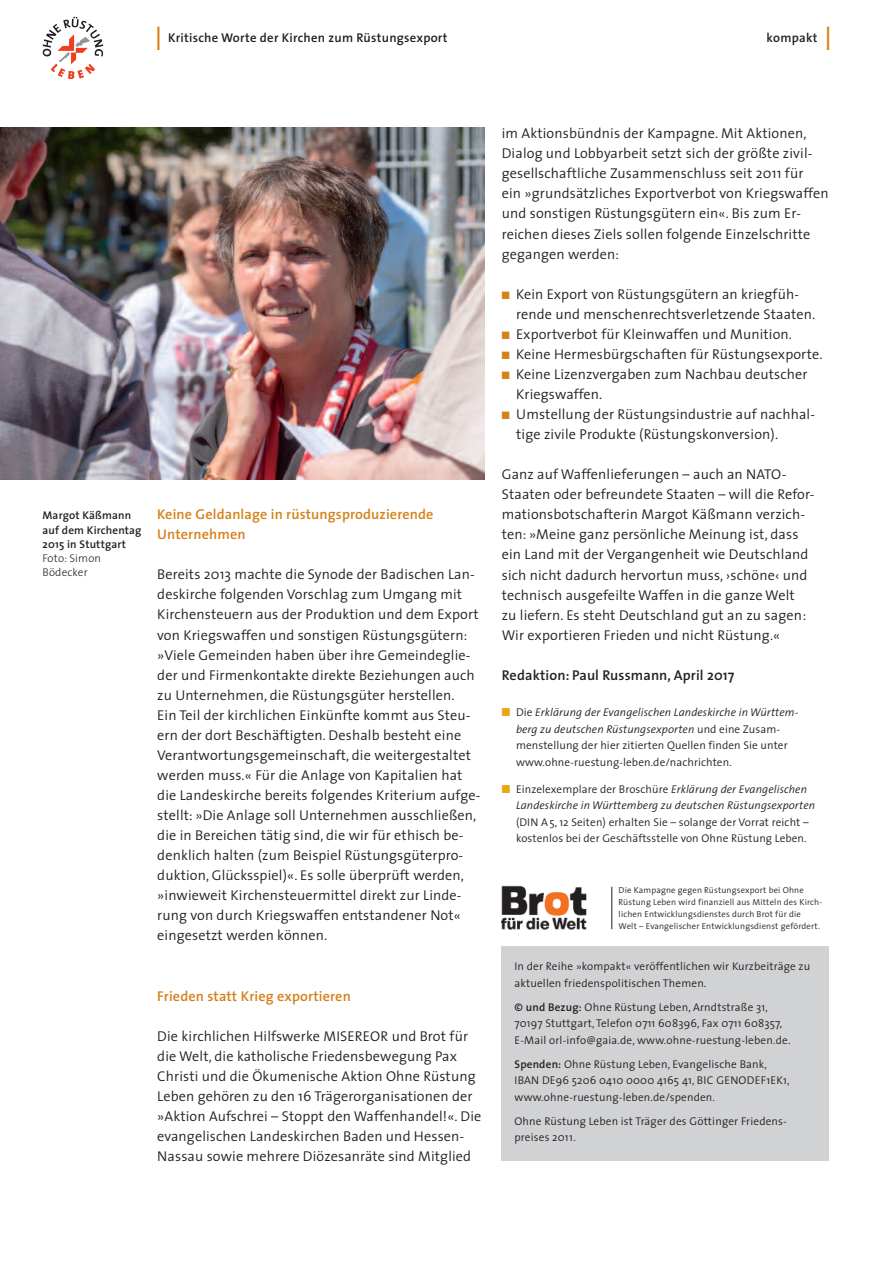
<style>
.page{position:relative;width:893px;height:1263px;background:#fff}
.page>*{position:absolute;margin:0;border:0;box-sizing:border-box;transform-origin:0 0}
.t1{font:300 31.95px "The Sans";color:#d58018}
.t2{font:300 14.25px/20.1px "The Sans";letter-spacing:.01em;color:#231f20}
.t3{font:600 14.25px/20.1px "The Sans";letter-spacing:.01em;color:#d58018}
.t4{font:600 14.25px "The Sans";letter-spacing:.01em;color:#231f20}
.t5{font:600 12.75px "The Sans";letter-spacing:.02em;color:#231f20}
.t6{font:300 11.25px/16.5px "The Sans";letter-spacing:.015em;color:#231f20}
.t7{font:italic 300 11.25px/16.5px "The Sans";letter-spacing:.01em;color:#231f20}
.t8{font:600 11.25px/14.2px "The Sans";letter-spacing:.015em;color:#231f20}
.t9{font:300 11.25px/14.2px "The Sans";letter-spacing:.015em;color:#231f20}
.t10{font:300 8.7px/12.1px "The Sans";letter-spacing:.02em;color:#231f20}
.s1{font-family:"Katalogziffern Negativ BQ";font-weight:400;font-size:10.5px;color:#d58018}
.s2{font-family:"Katalogziffern Negativ BQ";font-weight:400;color:#e6a810}
.s3{font-style:italic}
.s4{font-family:"Katalogziffern Negativ BQ";font-weight:400;font-style:normal;color:#e6a810}
.s5{font-style:normal}
.s6{font-weight:600}
</style>
<div class="page">
<svg style="left:43px;top:17px;width:60px;height:62px"></svg>
<div style="left:502px;top:947px;width:327px;height:214px;background:#d1d2d4"></div>
<img style="left:501px;top:885px;width:85px;height:45px">
<hr style="left:611px;top:887px;width:1px;height:42px;background:#231f20">
<img style="left:0;top:128px;width:485px;height:351px">
<h1 class="t1" style="left:155px;top:27px;width:10px">l</h1>
<p class="t5" style="left:168px;top:33px;width:281px">Kritische Worte der Kirchen zum Rüstungsexport</p>
<p class="t5" style="left:767px;top:33px;width:52px">kompakt</p>
<h1 class="t1" style="left:824px;top:27px;width:10px">l</h1>
<p class="t8" style="left:43px;top:509px;width:101px">Margot Käßmann auf dem Kirchentag<br>2015 in Stuttgart</p>
<p class="t9" style="left:43px;top:552px;width:60px">Foto: Simon<br>Bödecker</p>
<p class="t3" style="left:157px;top:506px;width:278px">Keine Geldanlage in rüstungsproduzierende<br>Unternehmen</p>
<p class="t2" style="left:157px;top:566px;width:325px">Bereits 2013 machte die Synode der Badischen Lan&shy;deskirche folgenden Vorschlag zum Umgang mit Kirchensteuern aus der Produktion und dem Export von Kriegswaffen und sonstigen Rüstungsgütern: »Viele Gemeinden haben über ihre Gemeindeglie&shy;der und Firmenkontakte direkte Beziehungen auch zu Unternehmen, die Rüstungsgüter herstellen.<br>Ein Teil der kirchlichen Einkünfte kommt aus Steu&shy;ern der dort Beschäftigten. Deshalb besteht eine Verantwortungsgemeinschaft, die weitergestaltet werden muss.« Für die Anlage von Kapitalien hat die Landeskirche bereits folgendes Kriterium aufge&shy;stellt: »Die Anlage soll Unternehmen ausschließen, die in Bereichen tätig sind, die wir für ethisch be&shy;denklich halten (zum Beispiel Rüstungsgüterpro&shy;duktion, Glücksspiel)«. Es solle überprüft werden, »inwieweit Kirchensteuermittel direkt zur Linde&shy;rung von durch Kriegswaffen entstandener Not« eingesetzt werden können.</p>
<p class="t3" style="left:157px;top:987px;width:195px">Frieden statt Krieg exportieren</p>
<p class="t2" style="left:157px;top:1027px;width:326px">Die kirchlichen Hilfswerke MISEREOR und Brot für die Welt, die katholische Friedensbewegung Pax Christi und die Ökumenische Aktion Ohne Rüstung Leben gehören zu den 16 Trägerorganisationen der »Aktion Aufschrei – Stoppt den Waffenhandel!«. Die evangelischen Landeskirchen Baden und Hessen-Nassau sowie mehrere Diözesanräte sind Mitglied</p>
<p class="t2" style="left:502px;top:125px;width:328px">im Aktionsbündnis der Kampagne. Mit Aktionen, Dialog und Lobbyarbeit setzt sich der größte zivil&shy;gesellschaftliche Zusammenschluss seit 2011 für<br>ein »grundsätzliches Exportverbot von Kriegswaffen und sonstigen Rüstungsgütern ein«. Bis zum Er&shy;reichen dieses Ziels sollen folgende Einzelschritte gegangen werden:</p>
<p class="t2" style="left:502px;top:286px;width:299px"><span class="s1">∂</span> Kein Export von Rüstungsgütern an kriegfüh-</p>
<p class="t2" style="left:516px;top:306px;width:301px">rende und menschenrechtsverletzende Staaten.</p>
<p class="t2" style="left:502px;top:326px;width:292px"><span class="s1">∂</span> Exportverbot für Kleinwaffen und Munition.</p>
<p class="t2" style="left:502px;top:346px;width:322px"><span class="s1">∂</span> Keine Hermesbürgschaften für Rüstungsexporte.</p>
<p class="t2" style="left:502px;top:366px;width:307px"><span class="s1">∂</span> Keine Lizenzvergaben zum Nachbau deutscher</p>
<p class="t2" style="left:516px;top:386px;width:88px">Kriegswaffen.</p>
<p class="t2" style="left:502px;top:406px;width:315px"><span class="s1">∂</span> Umstellung der Rüstungsindustrie auf nachhal-</p>
<p class="t2" style="left:516px;top:426px;width:263px">tige zivile Produkte (Rüstungskonversion).</p>
<p class="t2" style="left:502px;top:466px;width:314px">Ganz auf Waffenlieferungen – auch an NATO-Staaten oder befreundete Staaten – will die Refor&shy;mationsbotschafterin Margot Käßmann verzich&shy;ten: »Meine ganz persönliche Meinung ist, dass ein Land mit der Vergangenheit wie Deutschland sich nicht dadurch hervortun muss, ›schöne‹ und technisch ausgefeilte Waffen in die ganze Welt<br>zu liefern. Es steht Deutschland gut an zu sagen:<br>Wir exportieren Frieden und nicht Rüstung.«</p>
<p class="t4" style="left:502px;top:669px;width:234px">Redaktion: Paul Russmann, April 2017</p>
<p class="t6" style="left:516px;top:706px;width:284px;text-indent:-14px"><span class="s2">∂</span> Die <span class="s3">Erklärung der Evangelischen Landeskirche in Württem&shy;berg zu deutschen Rüstungsexporten</span> und eine Zusam&shy;menstellung der hier zitierten Quellen finden Sie unter www.ohne-ruestung-leben.de/nachrichten.</p>
<p class="t7" style="left:516px;top:782px;width:301px;text-indent:-14px"><span class="s4">∂</span> <span class="s5">Einzelexemplare der Broschüre</span> Erklärung der Evangelischen<br>Landeskirche in Württemberg zu deutschen Rüstungsexporten</p>
<p class="t6" style="left:516px;top:815px;width:294px">(DIN A5, 12 Seiten) erhalten Sie – solange der Vorrat reicht – kostenlos bei der Geschäftsstelle von Ohne Rüstung Leben.</p>
<p class="t10" style="left:619px;top:884px;width:205px">Die Kampagne gegen Rüstungsexport bei Ohne Rüstung Leben wird finanziell aus Mitteln des Kirch&shy;lichen Entwicklungsdienstes durch Brot für die<br>Welt – Evangelischer Entwicklungsdienst gefördert.</p>
<p class="t6" style="left:514px;top:960px;width:297px">In der Reihe »kompakt« veröffentlichen wir Kurzbeiträge zu aktuellen friedenspolitischen Themen.</p>
<p class="t6" style="left:514px;top:1000px;width:277px"><span class="s6">© und Bezug:</span> Ohne Rüstung Leben, Arndtstraße 31,<br>70197 Stuttgart, Telefon 0711 608396, Fax 0711 608357,<br>E-Mail orl-info@gaia.de, www.ohne-ruestung-leben.de.</p>
<p class="t6" style="left:514px;top:1057px;width:277px"><span class="s6">Spenden:</span> Ohne Rüstung Leben, Evangelische Bank,<br>IBAN DE96 5206 0410 0000 4165 41, BIC GENODEF1EK1, www.ohne-ruestung-leben.de/spenden.</p>
<p class="t6" style="left:514px;top:1114px;width:274px">Ohne Rüstung Leben ist Träger des Göttinger Friedens&shy;preises 2011.</p>
</div>
